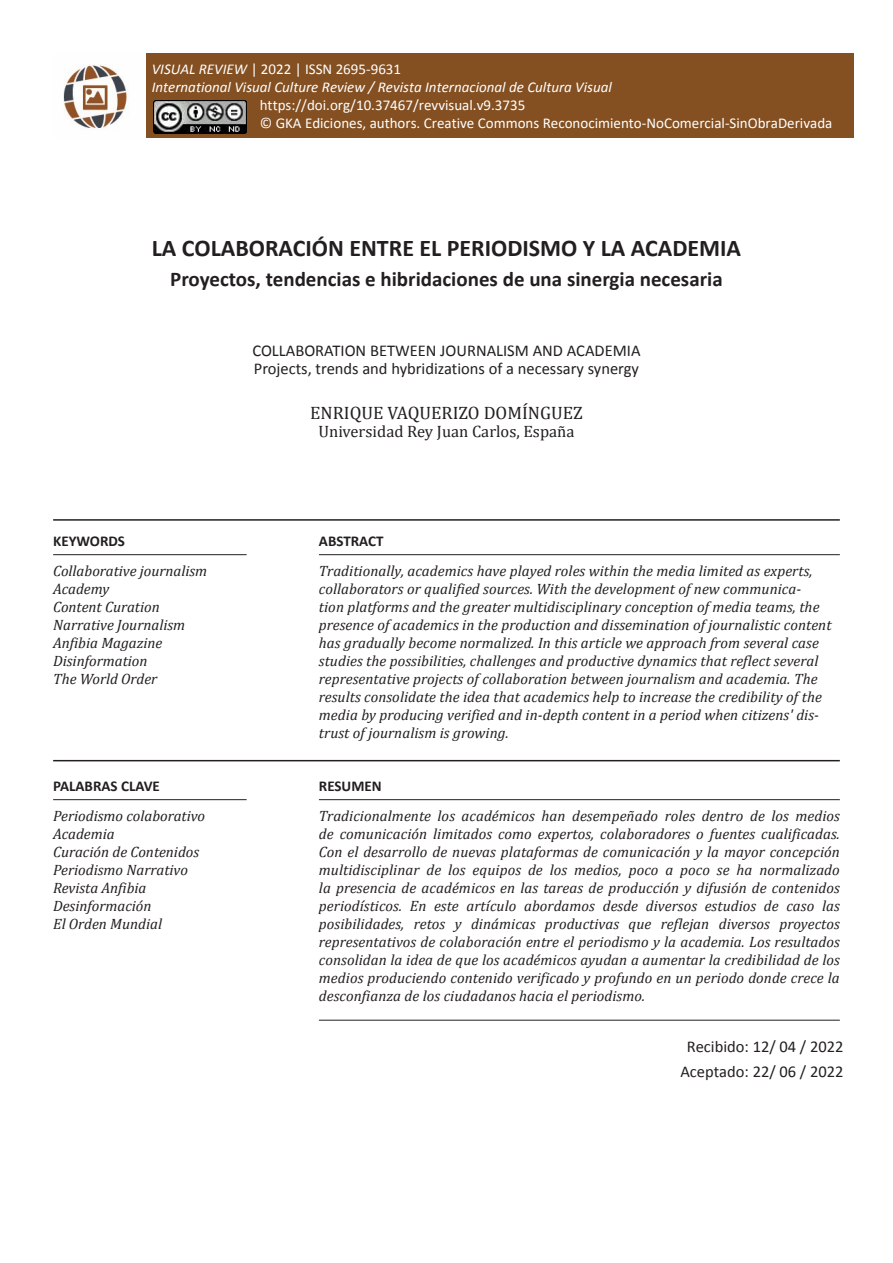
<style>
.page{position:relative;width:893px;height:1263px;background:#fff}
.page>*{position:absolute;margin:0;border:0;box-sizing:border-box;transform-origin:0 0}
.Titulo_Artículo{font:700 24px "Calibri";color:#231f20}
.Subtitulo_Artículo{font:700 21px "Calibri";color:#231f20}
.Autor{font:18px "Cambria";color:#231f20}
.Titulo_Ingles{font:16.5px "Calibri";color:#231f20}
.DATE-HOME{font:16.5px/24.6px "Calibri";color:#231f20;text-align:center}
.Cita{font:16.5px "Cambria";color:#231f20}
.CONTENT-HOME{font:italic 15px/18px "Cambria";letter-spacing:.005em;color:#231f20}
.t1{font:15px "Calibri";color:#fff}
.t2{font:italic 15px "Calibri";color:#fff}
.WORDS-HOME{font:700 15px "Calibri";color:#231f20}
.s1{font-style:italic}
</style>
<div class="page">
<hr style="left:53px;top:519px;width:787px;height:2px;background:#231f20">
<hr style="left:53px;top:760px;width:787px;height:1px;background:#231f20">
<hr style="left:53px;top:554px;width:194px;height:1px;background:#231f20">
<hr style="left:53px;top:799px;width:194px;height:1px;background:#231f20">
<hr style="left:319px;top:554px;width:521px;height:1px;background:#231f20">
<hr style="left:319px;top:799px;width:521px;height:1px;background:#231f20">
<hr style="left:319px;top:1020px;width:521px;height:1px;background:#231f20">
<img style="left:63px;top:64px;width:64px;height:66px">
<div style="left:146px;top:53px;width:707px;height:85px;background:#845022"></div>
<img style="left:154px;top:101px;width:92px;height:33px">
<p class="t1" style="left:152px;top:60px;width:251px"><span class="s1">VISUAL REVIEW</span> | 2022 | ISSN 2695-9631</p>
<p class="t2" style="left:152px;top:78px;width:462px">International Visual Culture Review / Revista Internacional de Cultura Visual</p>
<p class="t1" style="left:260px;top:96px;width:267px">https://doi.org/10.37467/revvisual.v9.3735</p>
<p class="t1" style="left:260px;top:113px;width:574px">© GKA Ediciones, authors. Creative Commons Reconocimiento-NoComercial-SinObraDerivada</p>
<p class="Titulo_Artículo" style="left:152px;top:231px;width:591px">LA COLABORACIÓN ENTRE EL PERIODISMO Y LA ACADEMIA</p>
<p class="Subtitulo_Artículo" style="left:170px;top:265px;width:554px">Proyectos, tendencias e hibridaciones de una sinergia necesaria</p>
<p class="Titulo_Ingles" style="left:252px;top:340px;width:390px">COLLABORATION BETWEEN JOURNALISM AND ACADEMIA</p>
<p class="Titulo_Ingles" style="left:254px;top:358px;width:387px">Projects, trends and hybridizations of a necessary synergy</p>
<p class="WORDS-HOME" style="left:53px;top:530px;width:73px">KEYWORDS</p>
<p class="CONTENT-HOME" style="left:53px;top:561px;width:156px">Collaborative journalism</p>
<p class="CONTENT-HOME" style="left:53px;top:579px;width:58px">Academy</p>
<p class="CONTENT-HOME" style="left:53px;top:597px;width:108px">Content Curation</p>
<p class="CONTENT-HOME" style="left:53px;top:615px;width:133px">Narrative Journalism</p>
<p class="CONTENT-HOME" style="left:53px;top:633px;width:111px">Anfibia Magazine</p>
<p class="CONTENT-HOME" style="left:53px;top:651px;width:96px">Disinformation</p>
<p class="CONTENT-HOME" style="left:53px;top:669px;width:106px">The World Order</p>
<p class="WORDS-HOME" style="left:53px;top:775px;width:108px">PALABRAS CLAVE</p>
<p class="CONTENT-HOME" style="left:53px;top:806px;width:154px">Periodismo colaborativo</p>
<p class="CONTENT-HOME" style="left:53px;top:824px;width:63px">Academia</p>
<p class="CONTENT-HOME" style="left:53px;top:842px;width:148px">Curación de Contenidos</p>
<p class="CONTENT-HOME" style="left:53px;top:860px;width:136px">Periodismo Narrativo</p>
<p class="CONTENT-HOME" style="left:53px;top:878px;width:95px">Revista Anfibia</p>
<p class="CONTENT-HOME" style="left:53px;top:896px;width:100px">Desinformación</p>
<p class="CONTENT-HOME" style="left:53px;top:914px;width:110px">El Orden Mundial</p>
<p class="Autor" style="left:310px;top:402px;width:274px">ENRIQUE VAQUERIZO DOMÍNGUEZ</p>
<p class="Cita" style="left:318px;top:421px;width:258px">Universidad Rey Juan Carlos, España</p>
<p class="WORDS-HOME" style="left:319px;top:530px;width:66px">ABSTRACT</p>
<p class="CONTENT-HOME" style="left:319px;top:561px;width:514px">Traditionally, academics have played roles within the media limited as experts, collaborators or qualified sources. With the development of new communica-<br>tion platforms and the greater multidisciplinary conception of media teams, the presence of academics in the production and dissemination of journalistic content has gradually become normalized. In this article we approach from several case studies the possibilities, challenges and productive dynamics that reflect several representative projects of collaboration between journalism and academia. The results consolidate the idea that academics help to increase the credibility of the media by producing verified and in-depth content in a period when citizens' dis&shy;trust of journalism is growing.</p>
<p class="WORDS-HOME" style="left:319px;top:775px;width:64px">RESUMEN</p>
<p class="CONTENT-HOME" style="left:319px;top:806px;width:522px;text-align:justify">Tradicionalmente los académicos han desempeñado roles dentro de los medios de comunicación limitados como expertos, colaboradores o fuentes cualificadas.<br>Con el desarrollo de nuevas plataformas de comunicación y la mayor concepción multidisciplinar de los equipos de los medios, poco a poco se ha normalizado la presencia de académicos en las tareas de producción y difusión de contenidos periodísticos. En este artículo abordamos desde diversos estudios de caso las posibilidades, retos y dinámicas productivas que reflejan diversos proyectos representativos de colaboración entre el periodismo y la academia. Los resultados consolidan la idea de que los académicos ayudan a aumentar la credibilidad de los medios produciendo contenido verificado y profundo en un periodo donde crece la desconfianza de los ciudadanos hacia el periodismo.</p>
<p class="DATE-HOME" style="left:680px;top:1034px;width:165px">Recibido: 12/ 04 / 2022<br>Aceptado: 22/ 06 / 2022</p>
</div>
